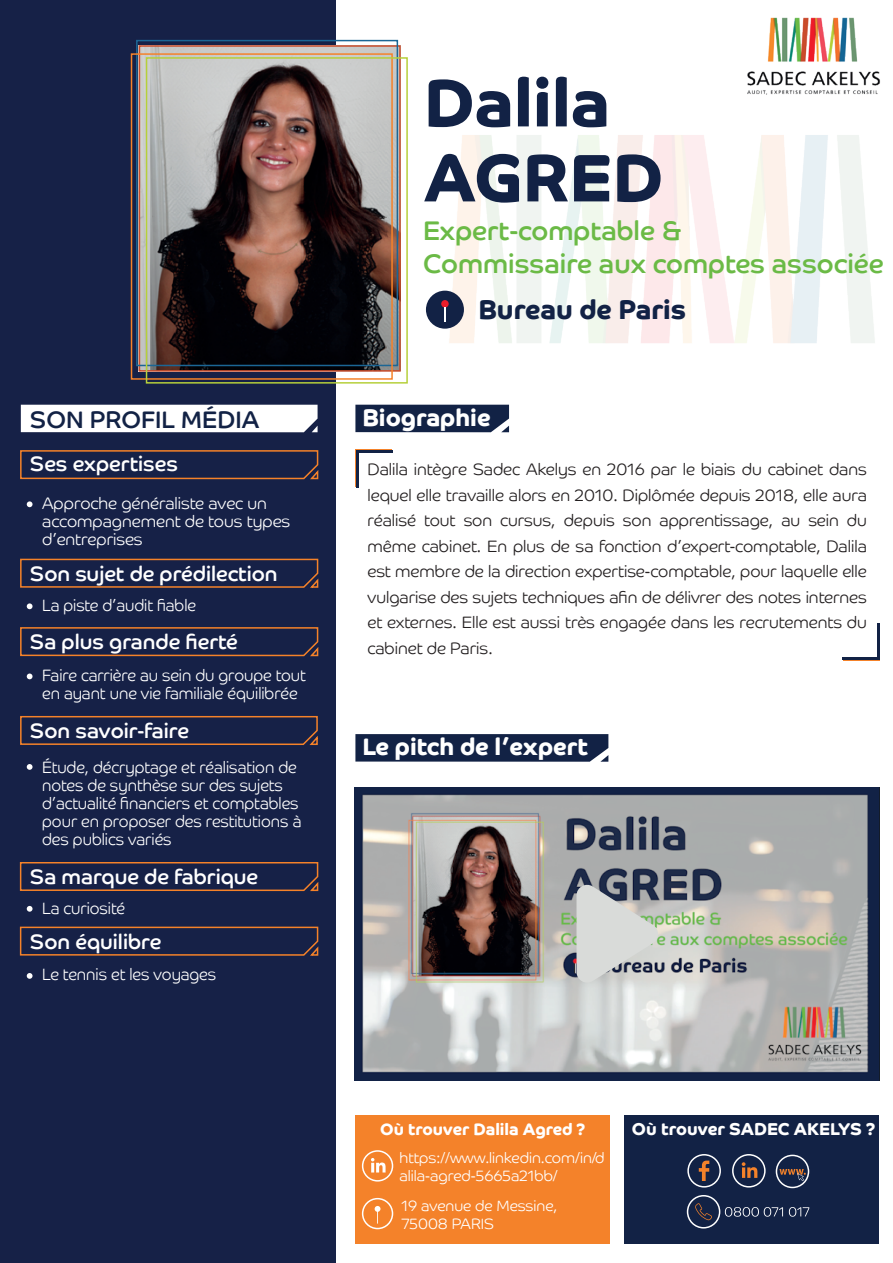
<style>
.page{position:relative;width:893px;height:1263px;background:#fff}
.page>*{position:absolute;margin:0;border:0;box-sizing:border-box;transform-origin:0 0}
.t1{font:700 67.5px/75px "Co Headline";color:#122245}
.t2{font:27px/32.4px "Co Headline";color:#6bba46}
.t3{font:700 27px "Co Headline";color:#122245}
.t4{font:700 24px "Co Headline";color:#fff}
.t5{font:24px "Co Headline";color:#122245}
.t6{font:21px "Co Headline";color:#fff}
.t7{font:700 17.25px "Co Headline";color:#fff}
.t8{font:300 16.5px/25.5px "Co Headline";color:#231f20;text-align:justify}
.t9{font:300 16.5px/18px "Co Headline";color:#fff;scale:.96 1}
.t10{font:300 16.5px/18px "Co Headline";color:#fff}
.t11{font:700 16.5px "Co Headline";color:#fff}
.t12{font:300 15px/18px "Co Headline";color:#fff}
</style>
<div class="page">
<img style="left:355px;top:787px;width:524px;height:293px">
<div style="left:355px;top:1115px;width:255px;height:128px;background:#f4822a"></div>
<div style="left:624px;top:1115px;width:255px;height:128px;background:#122245"></div>
<svg style="left:576px;top:882px;width:84px;height:103px;background:#bcbfc0"></svg>
<hr style="left:355px;top:449px;width:37px;height:3px;background:#f4822a">
<hr style="left:355px;top:450px;width:3px;height:37px;background:#f4822a">
<hr style="left:356px;top:450px;width:37px;height:2px;background:#122245">
<hr style="left:356px;top:451px;width:2px;height:37px;background:#122245">
<hr style="left:878px;top:623px;width:2px;height:37px;background:#f4822a">
<hr style="left:842px;top:658px;width:37px;height:2px;background:#122245">
<hr style="left:877px;top:623px;width:2px;height:37px;background:#122245">
<img style="left:748px;top:17px;width:132px;height:77px">
<img style="left:425px;top:135px;width:450px;height:208px">
<div style="left:426px;top:291px;width:38px;height:38px;background:#122245;border-radius:50%"></div>
<div style="left:441px;top:300px;width:8px;height:8px;background:#ec1d2a;border-radius:50%"></div>
<svg style="left:444px;top:307px;width:1px;height:15px"></svg>
<div style="left:0;top:0;width:335px;height:1263px;background:#162147"></div>
<img style="left:142px;top:48px;width:256px;height:321px">
<div style="left:355px;top:405px;width:154px;height:27px;background:#122245"></div>
<svg style="left:355px;top:734px;width:253px;height:28px;background:#19294a"></svg>
<div style="left:21px;top:405px;width:297px;height:27px;background:#fff"></div>
<svg style="left:20px;top:558px;width:299px;height:30px"></svg>
<svg style="left:20px;top:627px;width:299px;height:30px"></svg>
<svg style="left:20px;top:715px;width:298px;height:30px"></svg>
<svg style="left:19px;top:862px;width:300px;height:30px"></svg>
<svg style="left:19px;top:926px;width:300px;height:30px"></svg>
<svg style="left:20px;top:450px;width:299px;height:30px"></svg>
<div style="left:362px;top:1150px;width:31px;height:31px;border:2px solid #fff;border-radius:50%"></div>
<svg style="left:371px;top:1158px;width:15px;height:14px"></svg>
<div style="left:732px;top:1154px;width:34px;height:33px;border:2px solid #fff;border-radius:50%"></div>
<svg style="left:742px;top:1162px;width:15px;height:16px"></svg>
<svg style="left:725px;top:1207px;width:58px;height:10px"></svg>
<svg style="left:789px;top:1207px;width:20px;height:10px"></svg>
<div style="left:776px;top:1155px;width:33px;height:33px;border:2px solid #fff;border-radius:50%"></div>
<div style="left:362px;top:1198px;width:31px;height:31px;border:2px solid #fff;border-radius:50%"></div>
<svg style="left:375px;top:1206px;width:5px;height:17px"></svg>
<div style="left:139px;top:45px;width:262px;height:327px;border:2px solid #ca4d2b"></div>
<div style="left:136px;top:40px;width:262px;height:326px;border:2px solid #1b6695"></div>
<div style="left:131px;top:53px;width:262px;height:327px;border:2px solid #f58229"></div>
<div style="left:146px;top:57px;width:262px;height:327px;border:2px solid #b6d03b"></div>
<div style="left:687px;top:1195px;width:33px;height:33px;border:2px solid #fff;border-radius:50%"></div>
<div style="left:687px;top:1154px;width:34px;height:33px;border:2px solid #fff;border-radius:50%"></div>
<svg style="left:695px;top:1203px;width:17px;height:17px"></svg>
<svg style="left:690px;top:1157px;width:28px;height:28px"></svg>
<svg style="left:779px;top:1169px;width:27px;height:12px"></svg>
<svg style="left:27px;top:501px;width:6px;height:6px"></svg>
<svg style="left:27px;top:603px;width:6px;height:6px"></svg>
<svg style="left:27px;top:673px;width:6px;height:6px"></svg>
<svg style="left:27px;top:764px;width:6px;height:6px"></svg>
<svg style="left:27px;top:906px;width:6px;height:6px"></svg>
<svg style="left:27px;top:973px;width:6px;height:6px"></svg>
<h3 class="t5" style="left:30px;top:406px;width:231px">SON PROFIL MÉDIA</h3>
<p class="t6" style="left:30px;top:451px;width:149px">Ses expertises</p>
<p class="t10" style="left:42px;top:494px;width:250px">Approche généraliste avec un accompagnement de tous types d’entreprises</p>
<p class="t6" style="left:30px;top:561px;width:249px">Son sujet de prédilection</p>
<p class="t9" style="left:42px;top:596px;width:162px">La piste d’audit fiable</p>
<p class="t6" style="left:30px;top:630px;width:209px">Sa plus grande fierté</p>
<p class="t9" style="left:42px;top:666px;width:276px">Faire carrière au sein du groupe tout en ayant une vie familiale équilibrée</p>
<p class="t6" style="left:30px;top:719px;width:161px">Son savoir-faire</p>
<p class="t9" style="left:42px;top:758px;width:272px">Étude, décryptage et réalisation de notes de synthèse sur des sujets d’actualité financiers et comptables pour en proposer des restitutions à des publics variés</p>
<p class="t6" style="left:30px;top:865px;width:230px">Sa marque de fabrique</p>
<p class="t9" style="left:42px;top:899px;width:88px">La curiosité</p>
<p class="t6" style="left:30px;top:929px;width:133px">Son équilibre</p>
<p class="t9" style="left:42px;top:965px;width:183px">Le tennis et les voyages</p>
<h1 class="t1" style="left:424px;top:66px;width:241px">Dalila<br>AGRED</h1>
<h2 class="t2" style="left:423px;top:215px;width:462px">Expert-comptable &amp;<br>Commissaire aux comptes associée</h2>
<h2 class="t3" style="left:479px;top:294px;width:209px">Bureau de Paris</h2>
<h3 class="t4" style="left:362px;top:403px;width:129px">Biographie</h3>
<p class="t8" style="left:367px;top:457px;width:501px">Dalila intègre Sadec Akelys en 2016 par le biais du cabinet dans lequel elle travaille alors en 2010. Diplômée depuis 2018, elle aura réalisé tout son cursus, depuis son apprentissage, au sein du même cabinet. En plus de sa fonction d’expert-comptable, Dalila est membre de la direction expertise-comptable, pour laquelle elle vulgarise des sujets techniques afin de délivrer des notes internes et externes. Elle est aussi très engagée dans les recrutements du cabinet de Paris.</p>
<h3 class="t4" style="left:362px;top:733px;width:227px">Le pitch de l’expert</h3>
<p class="t11" style="left:380px;top:1120px;width:207px">Où trouver Dalila Agred ?</p>
<p class="t7" style="left:632px;top:1119px;width:245px">Où trouver SADEC AKELYS ?</p>
<p class="t12" style="left:400px;top:1149px;width:206px">https://www.linkedin.com/in/d alila-agred-5665a21bb/</p>
<p class="t12" style="left:402px;top:1196px;width:157px">19 avenue de Messine,<br>75008 PARIS</p>
</div>
